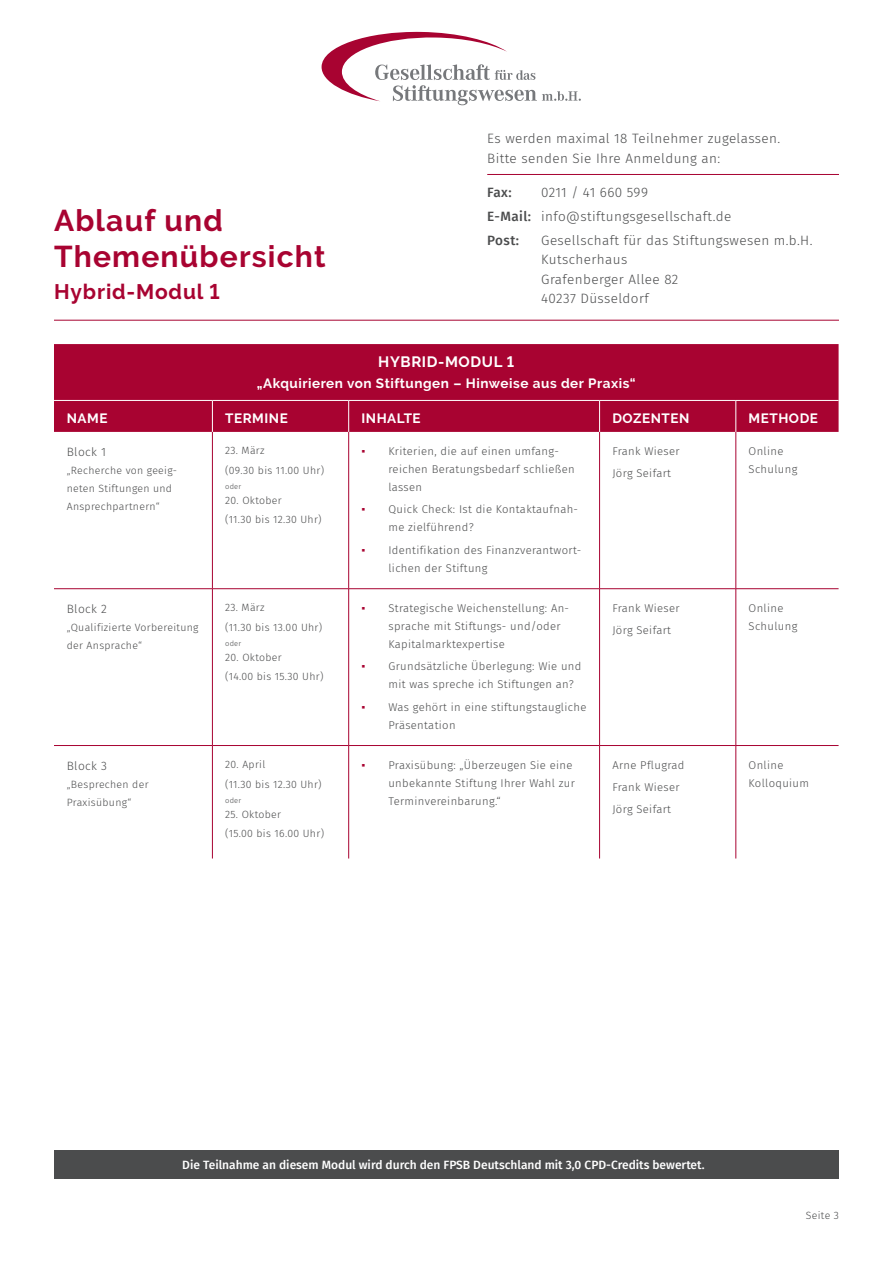
<style>
.page{position:relative;width:893px;height:1263px;background:#fff}
.page>*{position:absolute;margin:0;border:0;box-sizing:border-box;transform-origin:0 0}
.t1{font:700 30px/36px "Raleway";letter-spacing:.04em;color:#a80331}
.t2{font:700 21px "Raleway";letter-spacing:.04em;color:#a80331}
.t3{font:700 15px "Raleway";letter-spacing:.04em;color:#fff}
.t4{font:300 13.5px/19.5px "Fira Sans";letter-spacing:.03em;color:#4b4c4d}
.t5{font:700 13.5px "Raleway";letter-spacing:.04em;color:#fff}
.t6{font:500 13.5px "Fira Sans";color:#4b4c4d}
.t7{font:500 12px "Fira Sans";color:#fff}
.t8{font:300 12px "Fira Sans";letter-spacing:.03em;color:#4b4c4d}
.t9{font:300 11.25px/18px "Fira Sans";letter-spacing:.03em;color:#4b4c4d}
.t10{font:300 10.5px/19.5px "Fira Sans";letter-spacing:.03em;color:#4b4c4d}
.t11{font:300 7.5px "Fira Sans";letter-spacing:.03em;color:#4b4c4d}
.s1{font-weight:500}
.s2{font-family:"Arial";font-weight:400;color:#a80331}
</style>
<div class="page">
<svg style="left:322px;top:32px;width:259px;height:73px"></svg>
<div style="left:54px;top:344px;width:785px;height:88px;background:#a80331"></div>
<hr style="left:212px;top:432px;width:1px;height:156px;background:#a80331">
<hr style="left:348px;top:432px;width:1px;height:156px;background:#a80331">
<hr style="left:599px;top:432px;width:1px;height:156px;background:#a80331">
<hr style="left:736px;top:432px;width:1px;height:156px;background:#a80331">
<hr style="left:212px;top:589px;width:1px;height:156px;background:#a80331">
<hr style="left:348px;top:589px;width:1px;height:156px;background:#a80331">
<hr style="left:599px;top:589px;width:1px;height:156px;background:#a80331">
<hr style="left:736px;top:589px;width:1px;height:156px;background:#a80331">
<hr style="left:212px;top:746px;width:1px;height:112px;background:#a80331">
<hr style="left:348px;top:746px;width:1px;height:112px;background:#a80331">
<hr style="left:599px;top:746px;width:1px;height:112px;background:#a80331">
<hr style="left:736px;top:746px;width:1px;height:112px;background:#a80331">
<hr style="left:212px;top:401px;width:1px;height:31px;background:#fff">
<hr style="left:348px;top:401px;width:1px;height:31px;background:#fff">
<hr style="left:599px;top:401px;width:1px;height:31px;background:#fff">
<hr style="left:736px;top:401px;width:1px;height:31px;background:#fff">
<hr style="left:54px;top:588px;width:158px;height:1px;background:#a80331">
<hr style="left:212px;top:588px;width:137px;height:1px;background:#a80331">
<hr style="left:349px;top:588px;width:251px;height:1px;background:#a80331">
<hr style="left:600px;top:588px;width:136px;height:1px;background:#a80331">
<hr style="left:736px;top:588px;width:103px;height:1px;background:#a80331">
<hr style="left:54px;top:745px;width:158px;height:1px;background:#a80331">
<hr style="left:212px;top:745px;width:137px;height:1px;background:#a80331">
<hr style="left:349px;top:745px;width:251px;height:1px;background:#a80331">
<hr style="left:600px;top:745px;width:136px;height:1px;background:#a80331">
<hr style="left:736px;top:745px;width:103px;height:1px;background:#a80331">
<hr style="left:54px;top:400px;width:158px;height:1px;background:#fff">
<hr style="left:212px;top:400px;width:137px;height:1px;background:#fff">
<hr style="left:349px;top:400px;width:251px;height:1px;background:#fff">
<hr style="left:600px;top:400px;width:136px;height:1px;background:#fff">
<hr style="left:736px;top:400px;width:103px;height:1px;background:#fff">
<div style="left:54px;top:1150px;width:785px;height:29px;background:#4b4c4d"></div>
<hr style="left:54px;top:320px;width:785px;height:1px;background:#a80331">
<hr style="left:487px;top:174px;width:352px;height:1px;background:#a80331">
<h1 class="t1" style="left:54px;top:202px;width:273px">Ablauf und<br>Themenübersicht</h1>
<h2 class="t2" style="left:54px;top:280px;width:167px">Hybrid-Modul 1</h2>
<p class="t4" style="left:487px;top:129px;width:294px">Es werden maximal 18 Teilnehmer zugelassen.<br>Bitte senden Sie Ihre Anmeldung an:</p>
<p class="t6" style="left:487px;top:182px;width:26px">Fax:</p>
<p class="t4" style="left:487px;top:181px;width:246px;line-height:23.7px;text-indent:54px">0211 / 41 660 599<br><span class="s1">E-Mail:</span> info@stiftungsgesellschaft.de<br><span class="s1">Post:</span></p>
<p class="t4" style="left:541px;top:230px;width:273px">Gesellschaft für das Stiftungswesen m.b.H.<br>Kutscherhaus<br>Grafenberger Allee 82<br>40237 Düsseldorf</p>
<h3 class="t3" style="left:378px;top:353px;width:137px">HYBRID-MODUL 1</h3>
<p class="t5" style="left:257px;top:375px;width:380px">„Akquirieren von Stiftungen – Hinweise aus der Praxis“</p>
<p class="t5" style="left:67px;top:410px;width:42px">NAME</p>
<p class="t5" style="left:225px;top:410px;width:64px">TERMINE</p>
<p class="t5" style="left:361px;top:410px;width:61px">INHALTE</p>
<p class="t5" style="left:612px;top:410px;width:79px">DOZENTEN</p>
<p class="t5" style="left:749px;top:410px;width:71px">METHODE</p>
<p class="t8" style="left:67px;top:443px;width:41px">Block 1</p>
<p class="t10" style="left:67px;top:461px;width:112px;line-height:18px">„Recherche von geeig&shy;neten Stiftungen und<br>Ansprechpartnern“</p>
<p class="t9" style="left:612px;top:440px;width:69px;line-height:22.2px">Frank Wieser<br>Jörg Seifart</p>
<p class="t9" style="left:749px;top:442px;width:50px">Online<br>Schulung</p>
<p class="t10" style="left:225px;top:441px;width:100px">23. März<br>(09.30 bis 11.00 Uhr)</p>
<p class="t11" style="left:225px;top:481px;width:18px">oder</p>
<p class="t10" style="left:225px;top:490px;width:98px">20. Oktober<br>(11.30 bis 12.30 Uhr)</p>
<p class="t9" style="left:388px;top:442px;width:188px;text-indent:-27px"><span class="s2">▪</span> Kriterien, die auf einen umfang&shy;reichen Beratungsbedarf schließen lassen</p>
<p class="t9" style="left:388px;top:500px;width:191px;text-indent:-27px"><span class="s2">▪</span> Quick Check: Ist die Kontaktaufnah&shy;me zielführend?</p>
<p class="t9" style="left:388px;top:541px;width:194px;text-indent:-27px"><span class="s2">▪</span> Identifikation des Finanzverantwort&shy;lichen der Stiftung</p>
<p class="t8" style="left:67px;top:600px;width:42px">Block 2</p>
<p class="t10" style="left:67px;top:618px;width:133px;line-height:18px">„Qualifizierte Vorbereitung der Ansprache“</p>
<p class="t10" style="left:225px;top:598px;width:99px">23. März<br>(11.30 bis 13.00 Uhr)</p>
<p class="t11" style="left:225px;top:638px;width:18px">oder</p>
<p class="t10" style="left:225px;top:647px;width:100px">20. Oktober<br>(14.00 bis 15.30 Uhr)</p>
<p class="t8" style="left:67px;top:757px;width:42px">Block 3</p>
<p class="t10" style="left:67px;top:775px;width:83px;line-height:18px">„Besprechen der<br>Praxisübung“</p>
<p class="t10" style="left:225px;top:755px;width:98px">20. April<br>(11.30 bis 12.30 Uhr)</p>
<p class="t11" style="left:225px;top:795px;width:18px">oder</p>
<p class="t10" style="left:225px;top:804px;width:100px">25. Oktober<br>(15.00 bis 16.00 Uhr)</p>
<p class="t9" style="left:388px;top:599px;width:182px;text-indent:-27px"><span class="s2">▪</span> Strategische Weichenstellung: An&shy;sprache mit Stiftungs- und/oder<br>Kapitalmarktexpertise</p>
<p class="t9" style="left:388px;top:657px;width:194px;text-indent:-27px"><span class="s2">▪</span> Grundsätzliche Überlegung: Wie und mit was spreche ich Stiftungen an?</p>
<p class="t9" style="left:388px;top:697px;width:199px;text-indent:-27px"><span class="s2">▪</span> Was gehört in eine stiftungstaugliche<br>Präsentation</p>
<p class="t9" style="left:612px;top:597px;width:69px;line-height:22.2px">Frank Wieser<br>Jörg Seifart</p>
<p class="t9" style="left:749px;top:599px;width:50px">Online<br>Schulung</p>
<p class="t9" style="left:388px;top:756px;width:188px;text-indent:-27px"><span class="s2">▪</span> Praxisübung: „Überzeugen Sie eine unbekannte Stiftung Ihrer Wahl zur<br>Terminvereinbarung.“</p>
<p class="t9" style="left:612px;top:754px;width:74px;line-height:22.2px">Arne Pflugrad<br>Frank Wieser<br>Jörg Seifart</p>
<p class="t9" style="left:749px;top:756px;width:62px">Online<br>Kolloquium</p>
<p class="t7" style="left:182px;top:1155px;width:524px">Die Teilnahme an diesem Modul wird durch den FPSB Deutschland mit 3,0 CPD-Credits bewertet.</p>
<p class="t10" style="left:806px;top:1205px;width:35px">Seite 3</p>
</div>
